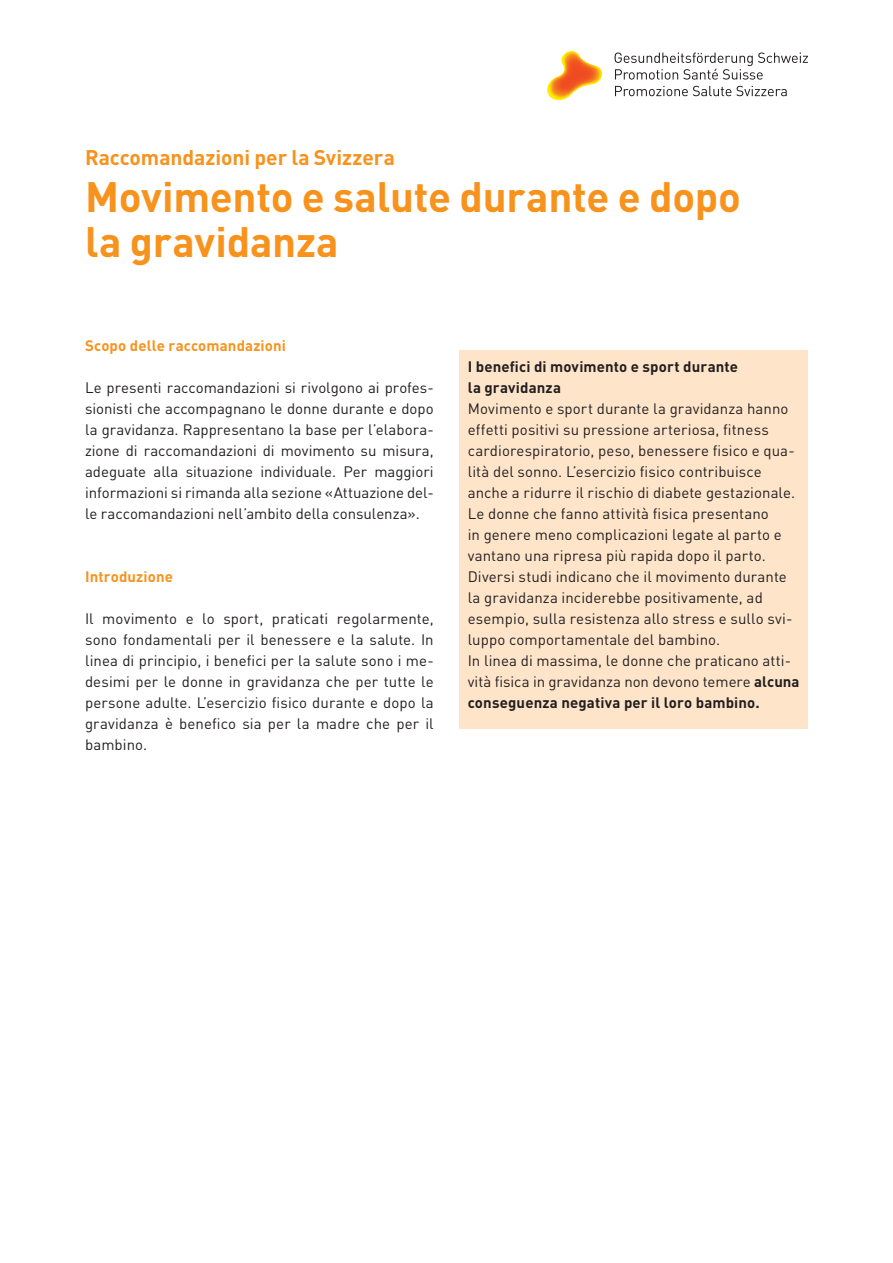
<style>
.page{position:relative;width:893px;height:1263px;background:#fff}
.page>*{position:absolute;margin:0;border:0;box-sizing:border-box;transform-origin:0 0}
.t1{font:700 42px/45px "DINOT";letter-spacing:-.005em;color:#f7931d}
.t2{font:700 21px "DINOT";color:#f7931d}
.t3{font:15px/21px "DINOT";letter-spacing:.005em;color:#231f20;text-align:justify}
.t4{font:700 15px/21px "DINOT";letter-spacing:.01em;color:#231f20}
.t5{font:700 15px "DINOT";letter-spacing:.01em;color:#f7931d}
.s1{font-weight:700}
</style>
<div class="page">
<div style="left:459px;top:351px;width:349px;height:378px;background:#fee5ca"></div>
<img style="left:547px;top:51px;width:56px;height:50px">
<svg style="left:615px;top:52px;width:193px;height:28px"></svg>
<svg style="left:615px;top:86px;width:172px;height:10px"></svg>
<h2 class="t2" style="left:85px;top:143px;width:311px">Raccomandazioni per la Svizzera</h2>
<h1 class="t1" style="left:85px;top:173px;width:658px">Movimento e salute durante e dopo la gravidanza</h1>
<p class="t5" style="left:85px;top:335px;width:202px">Scopo delle raccomandazioni</p>
<p class="t3" style="left:85px;top:376px;width:350px">Le presenti raccomandazioni si rivolgono ai profes&shy;sionisti che accompagnano le donne durante e dopo la gravidanza. Rappresentano la base per l’elabora&shy;zione di raccomandazioni di movimento su misura, adeguate alla situazione individuale. Per maggiori informazioni si rimanda alla sezione «Attuazione del&shy;le raccomandazioni nell’ambito della consulenza».</p>
<p class="t5" style="left:85px;top:566px;width:89px">Introduzione</p>
<p class="t3" style="left:85px;top:607px;width:350px">Il movimento e lo sport, praticati regolarmente, sono fondamentali per il benessere e la salute. In linea di principio, i benefici per la salute sono i me&shy;desimi per le donne in gravidanza che per tutte le persone adulte. L’esercizio fisico durante e dopo la gravidanza è benefico sia per la madre che per il bambino.</p>
<p class="t4" style="left:468px;top:355px;width:272px">I benefici di movimento e sport durante la gravidanza</p>
<p class="t3" style="left:468px;top:397px;width:333px;text-align:left">Movimento e sport durante la gravidanza hanno effetti positivi su pressione arteriosa, fitness cardiorespiratorio, peso, benessere fisico e qua&shy;lità del sonno. L’esercizio fisico contribuisce anche a ridurre il rischio di diabete gestazionale.<br>Le donne che fanno attività fisica presentano<br>in genere meno complicazioni legate al parto e vantano una ripresa più rapida dopo il parto.<br>Diversi studi indicano che il movimento durante la gravidanza inciderebbe positivamente, ad esempio, sulla resistenza allo stress e sullo svi&shy;luppo comportamentale del bambino.<br>In linea di massima, le donne che praticano atti&shy;vità fisica in gravidanza non devono temere <span class="s1">alcuna conseguenza negativa per il loro bambino.</span></p>
</div>
